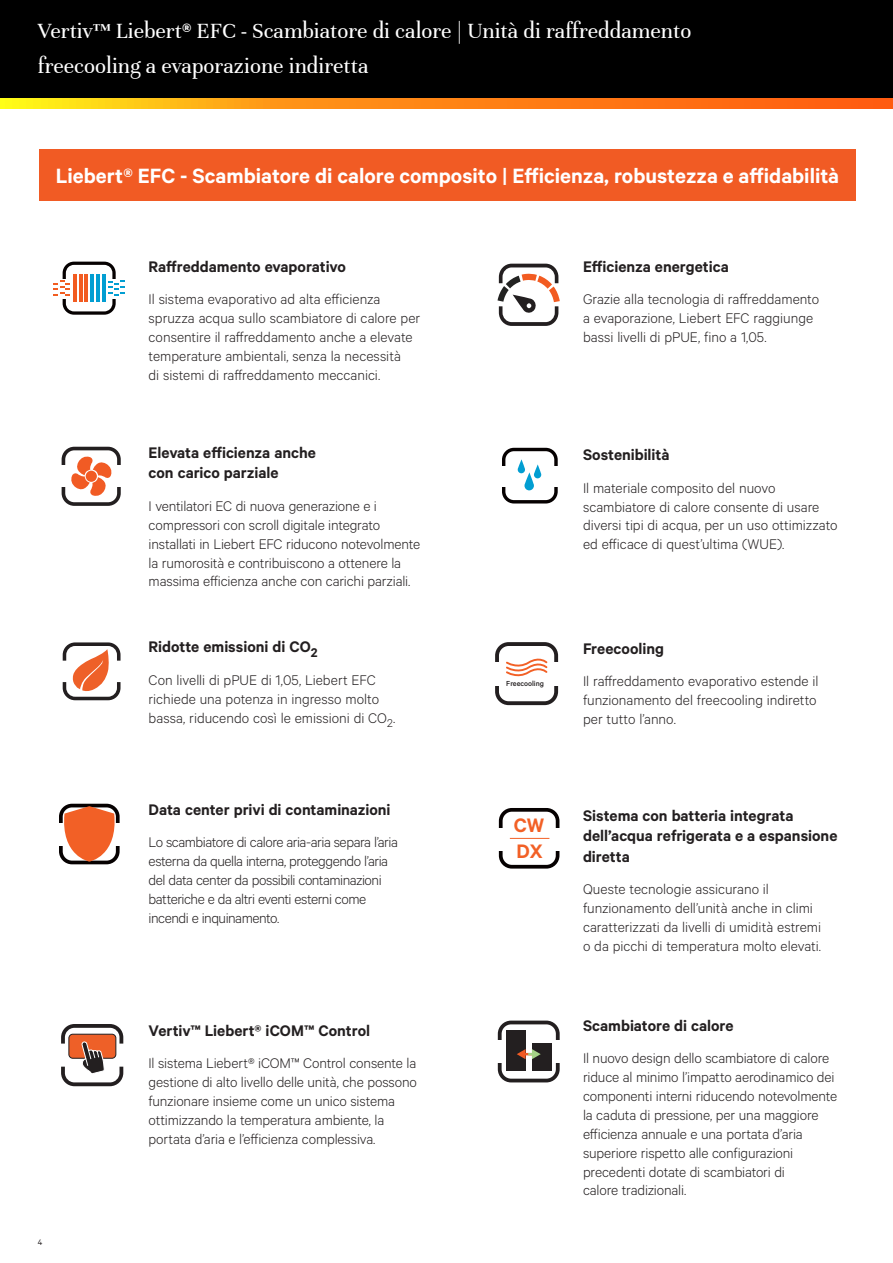
<style>
.page{position:relative;width:893px;height:1263px;background:#fff}
.page>*{position:absolute;margin:0;border:0;box-sizing:border-box;transform-origin:0 0}
.t1{font:23.25px/35.1px "Unna";color:#fff}
.Orange_Box_Heading{font:600 23.25px "Calibre";color:#fff}
.t2{font:600 21.9px/26px "Calibre";color:#f26026}
.Vertiv_Heading{font:600 17.25px/20.7px "Calibre";color:#231f20}
.Vertiv_Body_Text{font:300 15.75px/18.9px "Calibre";letter-spacing:-.01em;color:#231f20}
.Vertiv_Body_Text-2{font:300 15.75px/18.9px "Calibre";letter-spacing:-.03em;color:#231f20}
.t3{font:9px "Calibre";color:#231f20}
.t4{font:500 8.25px "Calibre";color:#231f20}
.s1{font-family:"Calibre";font-weight:600}
.s2{font-weight:500}
</style>
<div class="page">
<div style="left:0;top:0;width:893px;height:108px;background:#000"></div>
<svg style="left:0;top:98px;width:893px;height:11px;background:#ff9014"></svg>
<svg style="left:53px;top:262px;width:72px;height:53px"></svg>
<div style="left:59px;top:804px;width:61px;height:60px;border:4px solid #060101;border-radius:11px"></div>
<div style="left:54px;top:823px;width:12px;height:22px;background:#fff"></div>
<div style="left:111px;top:823px;width:12px;height:22px;background:#fff"></div>
<svg style="left:60px;top:806px;width:58px;height:56px"></svg>
<div style="left:499px;top:808px;width:60px;height:60px;border:4px solid #060101;border-radius:11px"></div>
<div style="left:494px;top:828px;width:13px;height:22px;background:#fff"></div>
<div style="left:551px;top:828px;width:13px;height:22px;background:#fff"></div>
<hr style="left:510px;top:838px;width:39px;height:1px;background:#f26026">
<svg style="left:518px;top:459px;width:23px;height:31px"></svg>
<div style="left:502px;top:448px;width:56px;height:55px;border:3px solid #060101;border-radius:10px"></div>
<div style="left:498px;top:466px;width:11px;height:21px;background:#fff"></div>
<div style="left:550px;top:466px;width:12px;height:21px;background:#fff"></div>
<svg style="left:63px;top:642px;width:58px;height:58px"></svg>
<svg style="left:506px;top:658px;width:42px;height:19px"></svg>
<div style="left:495px;top:642px;width:63px;height:63px;border:4px solid #231f20;border-radius:12px"></div>
<div style="left:490px;top:662px;width:13px;height:23px;background:#fff"></div>
<div style="left:549px;top:662px;width:13px;height:23px;background:#fff"></div>
<div style="left:498px;top:1020px;width:62px;height:62px;border:4px solid #231f20;border-radius:11px"></div>
<div style="left:492px;top:1040px;width:13px;height:23px;background:#fff"></div>
<div style="left:550px;top:1040px;width:13px;height:23px;background:#fff"></div>
<div style="left:506px;top:1030px;width:20px;height:40px;background:#231f20"></div>
<div style="left:532px;top:1043px;width:19px;height:27px;background:#231f20"></div>
<svg style="left:517px;top:1049px;width:24px;height:10px"></svg>
<div style="left:39px;top:149px;width:817px;height:52px;background:#f15b24"></div>
<svg style="left:497px;top:264px;width:63px;height:62px"></svg>
<svg style="left:61px;top:1024px;width:62px;height:62px"></svg>
<div style="left:62px;top:447px;width:59px;height:59px;border:4px solid #231f20;border-radius:11px"></div>
<div style="left:57px;top:465px;width:12px;height:22px;background:#fff"></div>
<div style="left:113px;top:465px;width:12px;height:22px;background:#fff"></div>
<svg style="left:71px;top:456px;width:41px;height:40px"></svg>
<h1 class="t1" style="left:38px;top:14px;width:655px">Vertiv™ Liebert<span class="s1">®</span> EFC - Scambiatore di calore | Unità di raffreddamento freecooling a evaporazione indiretta</h1>
<p class="Orange_Box_Heading" style="left:56px;top:161px;width:785px">Liebert® EFC - Scambiatore di calore composito <span class="s2">|</span> Efficienza, robustezza e affidabilità</p>
<p class="t3" style="left:38px;top:1236px;width:6px">4</p>
<p class="Vertiv_Heading" style="left:149px;top:256px;width:199px">Raffreddamento evaporativo</p>
<p class="Vertiv_Body_Text" style="left:149px;top:289px;width:273px">Il sistema evaporativo ad alta efficienza spruzza acqua sullo scambiatore di calore per consentire il raffreddamento anche a elevate temperature ambientali, senza la necessità<br>di sistemi di raffreddamento meccanici.</p>
<p class="Vertiv_Heading" style="left:149px;top:441px;width:169px">Elevata efficienza anche con carico parziale</p>
<p class="Vertiv_Body_Text" style="left:149px;top:496px;width:273px">I ventilatori EC di nuova generazione e i compressori con scroll digitale integrato installati in Liebert EFC riducono notevolmente la rumorosità e contribuiscono a ottenere la massima efficienza anche con carichi parziali.</p>
<p class="Vertiv_Heading" style="left:149px;top:636px;width:171px">Ridotte emissioni di CO<sub>2</sub></p>
<p class="Vertiv_Body_Text" style="left:149px;top:670px;width:248px">Con livelli di pPUE di 1,05, Liebert EFC richiede una potenza in ingresso molto bassa, riducendo così le emissioni di CO<sub>2</sub>.</p>
<p class="Vertiv_Heading" style="left:149px;top:798px;width:244px">Data center privi di contaminazioni</p>
<p class="Vertiv_Body_Text-2" style="left:149px;top:832px;width:251px">Lo scambiatore di calore aria-aria separa l’aria esterna da quella interna, proteggendo l’aria del data center da possibili contaminazioni batteriche e da altri eventi esterni come incendi e inquinamento.</p>
<p class="Vertiv_Heading" style="left:149px;top:1019px;width:223px">Vertiv™ Liebert® iCOM™ Control</p>
<p class="Vertiv_Body_Text" style="left:149px;top:1053px;width:270px">Il sistema Liebert® iCOM™ Control consente la gestione di alto livello delle unità, che possono funzionare insieme come un unico sistema ottimizzando la temperatura ambiente, la portata d’aria e l’efficienza complessiva.</p>
<p class="Vertiv_Heading" style="left:583px;top:256px;width:147px">Efficienza energetica</p>
<p class="Vertiv_Body_Text" style="left:583px;top:289px;width:238px">Grazie alla tecnologia di raffreddamento a evaporazione, Liebert EFC raggiunge bassi livelli di pPUE, fino a 1,05.</p>
<p class="t4" style="left:506px;top:679px;width:39px">Freecooling</p>
<h2 class="t2" style="left:514px;top:811px;width:32px">CW<br>DX</h2>
<p class="Vertiv_Heading" style="left:583px;top:444px;width:88px">Sostenibilità</p>
<p class="Vertiv_Body_Text" style="left:583px;top:478px;width:256px">Il materiale composito del nuovo scambiatore di calore consente di usare diversi tipi di acqua, per un uso ottimizzato ed efficace di quest’ultima (WUE).</p>
<p class="Vertiv_Heading" style="left:583px;top:637px;width:82px">Freecooling</p>
<p class="Vertiv_Body_Text" style="left:583px;top:671px;width:237px;text-align:justify">Il raffreddamento evaporativo estende il funzionamento del freecooling indiretto per tutto l’anno.</p>
<p class="Vertiv_Heading" style="left:583px;top:804px;width:256px">Sistema con batteria integrata dell’acqua refrigerata e a espansione diretta</p>
<p class="Vertiv_Body_Text" style="left:583px;top:879px;width:240px">Queste tecnologie assicurano il funzionamento dell’unità anche in climi caratterizzati da livelli di umidità estremi o da picchi di temperatura molto elevati.</p>
<p class="Vertiv_Heading" style="left:583px;top:1014px;width:152px">Scambiatore di calore</p>
<p class="Vertiv_Body_Text" style="left:583px;top:1048px;width:256px">Il nuovo design dello scambiatore di calore riduce al minimo l’impatto aerodinamico dei componenti interni riducendo notevolmente la caduta di pressione, per una maggiore efficienza annuale e una portata d’aria superiore rispetto alle configurazioni precedenti dotate di scambiatori di<br>calore tradizionali.</p>
</div>
